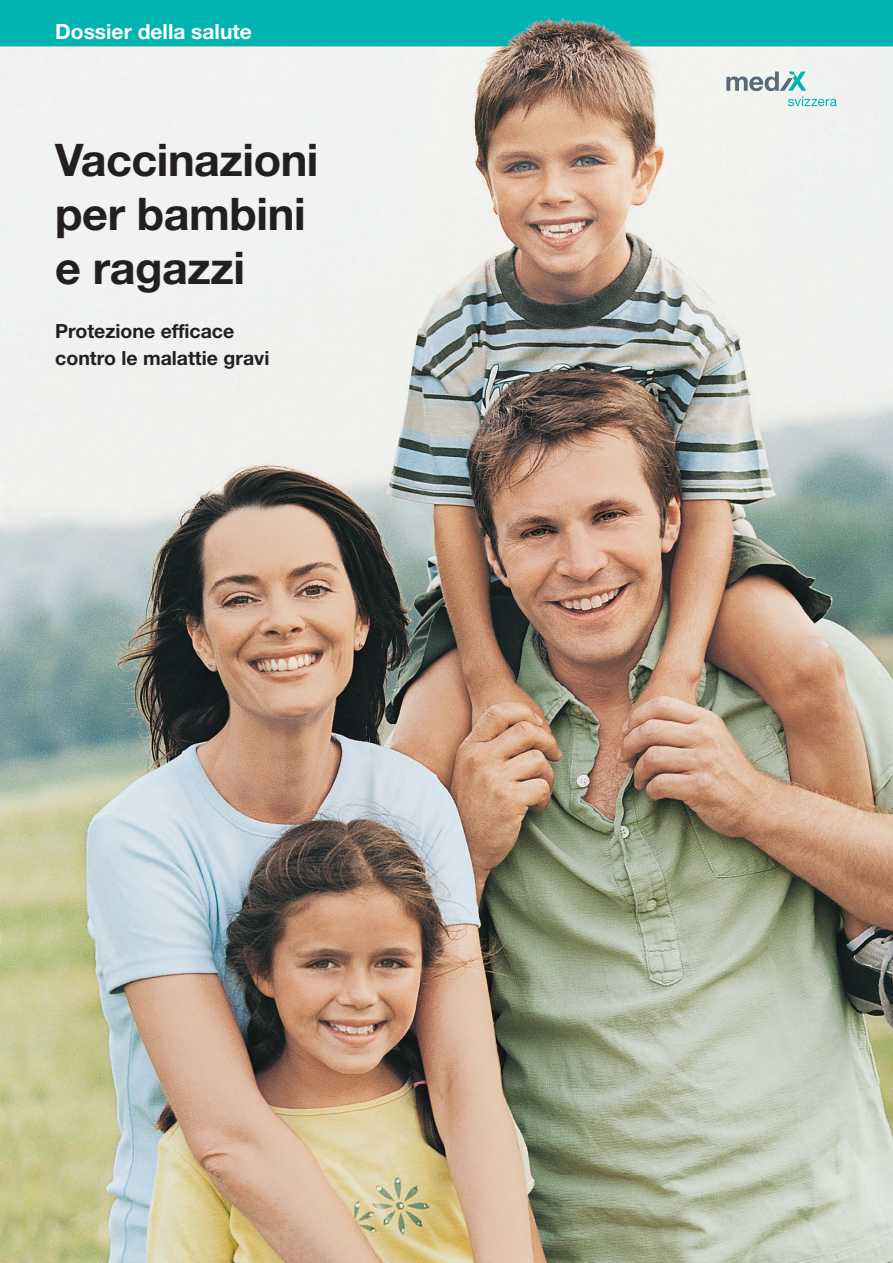
<style>
.page{position:relative;width:893px;height:1263px;background:#fff}
.page>*{position:absolute;margin:0;border:0;box-sizing:border-box;transform-origin:0 0}
.t1{font:700 45px/54px "Helvetica Neue LT Std";letter-spacing:-.01em;color:#231f20}
.t2{font:700 21px "Helvetica Neue LT Std";color:#fff}
.t3{font:700 19.5px/27px "Helvetica Neue LT Std";color:#231f20}
</style>
<div class="page">
<img style="left:0;top:0;width:893px;height:1263px">
<svg style="left:726px;top:72px;width:111px;height:34px"></svg>
<p class="t2" style="left:55px;top:18px;width:198px">Dossier della salute</p>
<h1 class="t1" style="left:55px;top:132px;width:265px">Vaccinazioni per bambini e ragazzi</h1>
<p class="t3" style="left:55px;top:317px;width:216px">Protezione efficace contro le malattie gravi</p>
</div>
